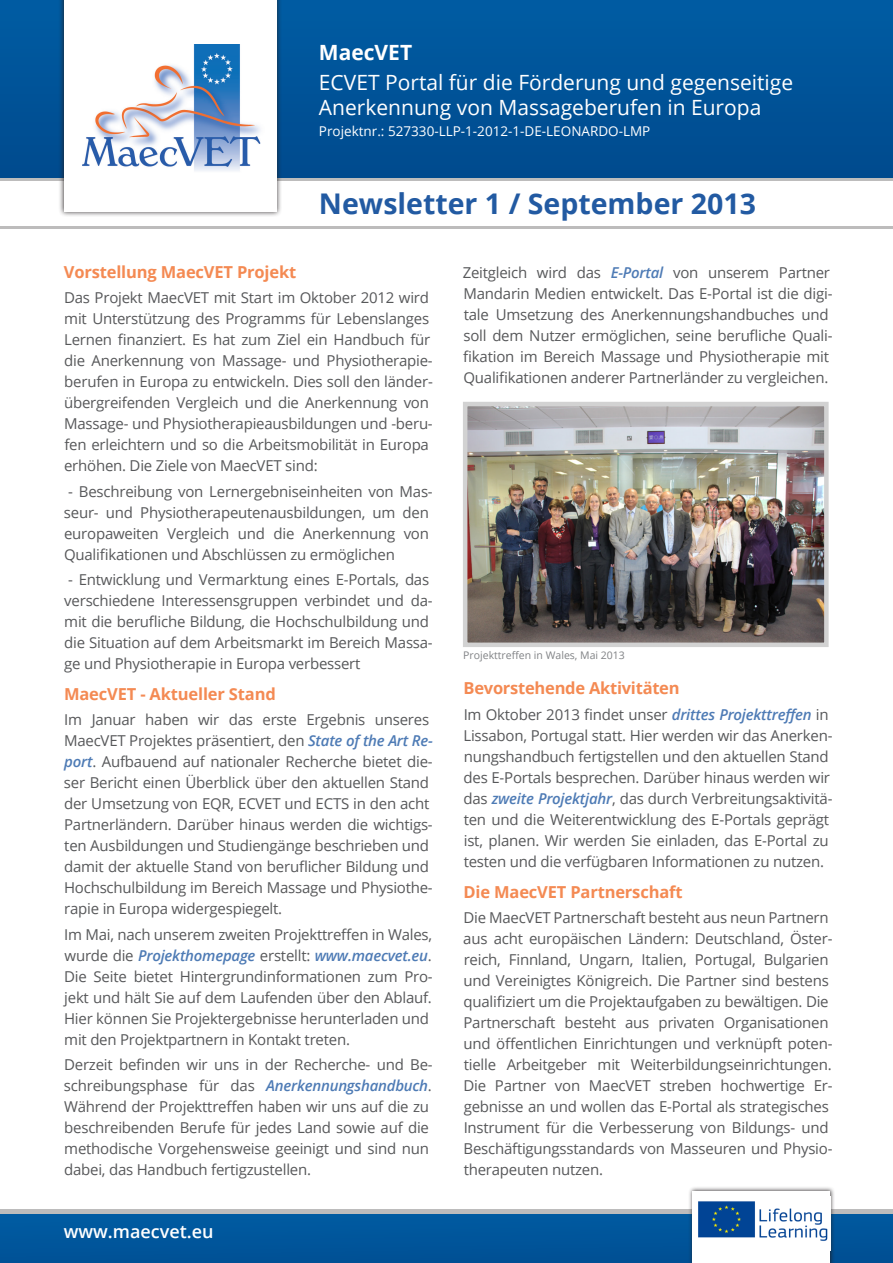
<style>
.page{position:relative;width:893px;height:1263px;background:#fff}
.page>*{position:absolute;margin:0;border:0;box-sizing:border-box;transform-origin:0 0}
.t1{font:700 28.5px "Open Sans";color:#225aa2}
.t2{font:21px "Open Sans";color:#fff}
.t3{font:700 21px "Open Sans";color:#fff}
.t4{font:600 18px "Open Sans";color:#fff}
.Absatzformat_2{font:700 16.5px "Open Sans";letter-spacing:-.01em;color:#f48a53}
.Absatzformat_1{font:700 16.5px "Open Sans";letter-spacing:-.015em;color:#f48a53}
.Absatzformat_1-2{font:15px/21px "Open Sans";letter-spacing:-.015em;color:#57585a}
.Absatzformat_2-2{font:15px/21px "Open Sans";letter-spacing:-.015em;color:#57585a}
.t5{font:13.5px "Open Sans";color:#fff}
.t6{font:10.5px "Open Sans";color:#808285}
.s1{font-weight:600;font-style:italic;color:#4e7bb5}
</style>
<div class="page">
<div style="left:0;top:1213px;width:893px;height:50px;background:#00559b"></div>
<hr style="left:0;top:1209px;width:893px;height:4px;background:#bdbcbc">
<div style="left:688px;top:1186px;width:147px;height:77px;background:#231f20;opacity:.85"></div>
<div style="left:693px;top:1191px;width:137px;height:72px;background:#fff"></div>
<img style="left:698px;top:1201px;width:130px;height:40px">
<div style="left:0;top:0;width:893px;height:179px;background:#005398"></div>
<hr style="left:0;top:226px;width:893px;height:3px;background:#bdbcbc">
<hr style="left:0;top:179px;width:893px;height:2px;background:#bdbcbc">
<div style="left:59px;top:0;width:224px;height:217px;background:#231f20;opacity:.9"></div>
<div style="left:64px;top:0;width:213px;height:212px;background:#fff"></div>
<img style="left:83px;top:45px;width:178px;height:126px">
<img style="left:468px;top:407px;width:356px;height:235px">
<div style="left:463px;top:402px;width:366px;height:245px;border:4px solid #d2d2d2"></div>
<p class="t3" style="left:319px;top:37px;width:95px">MaecVET</p>
<p class="t2" style="left:319px;top:68px;width:476px">ECVET Portal für die Förderung und gegenseitige</p>
<p class="t2" style="left:319px;top:93px;width:444px">Anerkennung von Massageberufen in Europa</p>
<p class="t5" style="left:319px;top:122px;width:333px">Projektnr.: 527330-LLP-1-2012-1-DE-LEONARDO-LMP</p>
<p class="t1" style="left:319px;top:184px;width:439px">Newsletter 1 / September 2013</p>
<p class="Absatzformat_2" style="left:64px;top:260px;width:234px">Vorstellung MaecVET Projekt</p>
<p class="Absatzformat_2-2" style="left:64px;top:287px;width:370px">Das Projekt MaecVET mit Start im Oktober 2012 wird mit Unterstützung des Programms für Lebenslanges Lernen finanziert. Es hat zum Ziel ein Handbuch für die Anerkennung von Massage- und Physiotherapie&shy;berufen in Europa zu entwickeln. Dies soll den länder&shy;übergreifenden Vergleich und die Anerkennung von Massage- und Physiotherapieausbildungen und -beru&shy;fen erleichtern und so die Arbeitsmobilität in Europa erhöhen. Die Ziele von MaecVET sind:</p>
<p class="Absatzformat_1-2" style="left:64px;top:480px;width:370px">- Beschreibung von Lernergebniseinheiten von Mas&shy;seur- und Physiotherapeutenausbildungen, um den europaweiten Vergleich und die Anerkennung von Qualifikationen und Abschlüssen zu ermöglichen</p>
<p class="Absatzformat_1-2" style="left:64px;top:568px;width:370px">- Entwicklung und Vermarktung eines E-Portals, das verschiedene Interessensgruppen verbindet und da&shy;mit die berufliche Bildung, die Hochschulbildung und die Situation auf dem Arbeitsmarkt im Bereich Massa&shy;ge und Physiotherapie in Europa verbessert</p>
<p class="Absatzformat_2" style="left:64px;top:682px;width:213px">MaecVET - Aktueller Stand</p>
<p class="Absatzformat_1-2" style="left:64px;top:709px;width:370px">Im Januar haben wir das erste Ergebnis unseres MaecVET Projektes präsentiert, den <span class="s1">State of the Art Re&shy;port</span>. Aufbauend auf nationaler Recherche bietet die&shy;ser Bericht einen Überblick über den aktuellen Stand der Umsetzung von EQR, ECVET und ECTS in den acht Partnerländern. Darüber hinaus werden die wichtigs&shy;ten Ausbildungen und Studiengänge beschrieben und damit der aktuelle Stand von beruflicher Bildung und Hochschulbildung im Bereich Massage und Physiothe&shy;rapie in Europa widergespiegelt.</p>
<p class="Absatzformat_1-2" style="left:64px;top:923px;width:369px">Im Mai, nach unserem zweiten Projekttreffen in Wales, wurde die <span class="s1">Projekthomepage</span> erstellt: <span class="s1">www.maecvet.eu</span>.</p>
<p class="Absatzformat_1-2" style="left:64px;top:965px;width:370px">Die Seite bietet Hintergrundinformationen zum Pro&shy;jekt und hält Sie auf dem Laufenden über den Ablauf.<br>Hier können Sie Projektergebnisse herunterladen und mit den Projektpartnern in Kontakt treten.</p>
<p class="Absatzformat_1-2" style="left:64px;top:1053px;width:370px">Derzeit befinden wir uns in der Recherche- und Be&shy;schreibungsphase für das <span class="s1">Anerkennungshandbuch</span>.<br>Während der Projekttreffen haben wir uns auf die zu beschreibenden Berufe für jedes Land sowie auf die methodische Vorgehensweise geeinigt und sind nun dabei, das Handbuch fertigzustellen.</p>
<p class="t4" style="left:64px;top:1219px;width:151px">www.maecvet.eu</p>
<p class="Absatzformat_1-2" style="left:463px;top:262px;width:371px">Zeitgleich wird das <span class="s1">E-Portal</span> von unserem Partner Mandarin Medien entwickelt. Das E-Portal ist die digi&shy;tale Umsetzung des Anerkennungshandbuches und soll dem Nutzer ermöglichen, seine berufliche Quali&shy;fikation im Bereich Massage und Physiotherapie mit Qualifikationen anderer Partnerländer zu vergleichen.</p>
<p class="t6" style="left:463px;top:648px;width:163px">Projekttreffen in Wales, Mai 2013</p>
<p class="Absatzformat_1" style="left:463px;top:677px;width:218px">Bevorstehende Aktivitäten</p>
<p class="Absatzformat_1-2" style="left:463px;top:703px;width:370px">Im Oktober 2013 findet unser <span class="s1">drittes Projekttreffen</span> in Lissabon, Portugal statt. Hier werden wir das Anerken&shy;nungshandbuch fertigstellen und den aktuellen Stand des E-Portals besprechen. Darüber hinaus werden wir das <span class="s1">zweite Projektjahr</span>, das durch Verbreitungsaktivitä&shy;ten und die Weiterentwicklung des E-Portals geprägt ist, planen. Wir werden Sie einladen, das E-Portal zu testen und die verfügbaren Informationen zu nutzen.</p>
<p class="Absatzformat_2" style="left:463px;top:880px;width:220px">Die MaecVET Partnerschaft</p>
<p class="Absatzformat_1-2" style="left:463px;top:907px;width:371px">Die MaecVET Partnerschaft besteht aus neun Partnern aus acht europäischen Ländern: Deutschland, Öster&shy;reich, Finnland, Ungarn, Italien, Portugal, Bulgarien und Vereinigtes Königreich. Die Partner sind bestens qualifiziert um die Projektaufgaben zu bewältigen. Die Partnerschaft besteht aus privaten Organisationen und öffentlichen Einrichtungen und verknüpft poten&shy;tielle Arbeitgeber mit Weiterbildungseinrichtungen.<br>Die Partner von MaecVET streben hochwertige Er&shy;gebnisse an und wollen das E-Portal als strategisches Instrument für die Verbesserung von Bildungs- und Beschäftigungsstandards von Masseuren und Physio&shy;therapeuten nutzen.</p>
</div>
